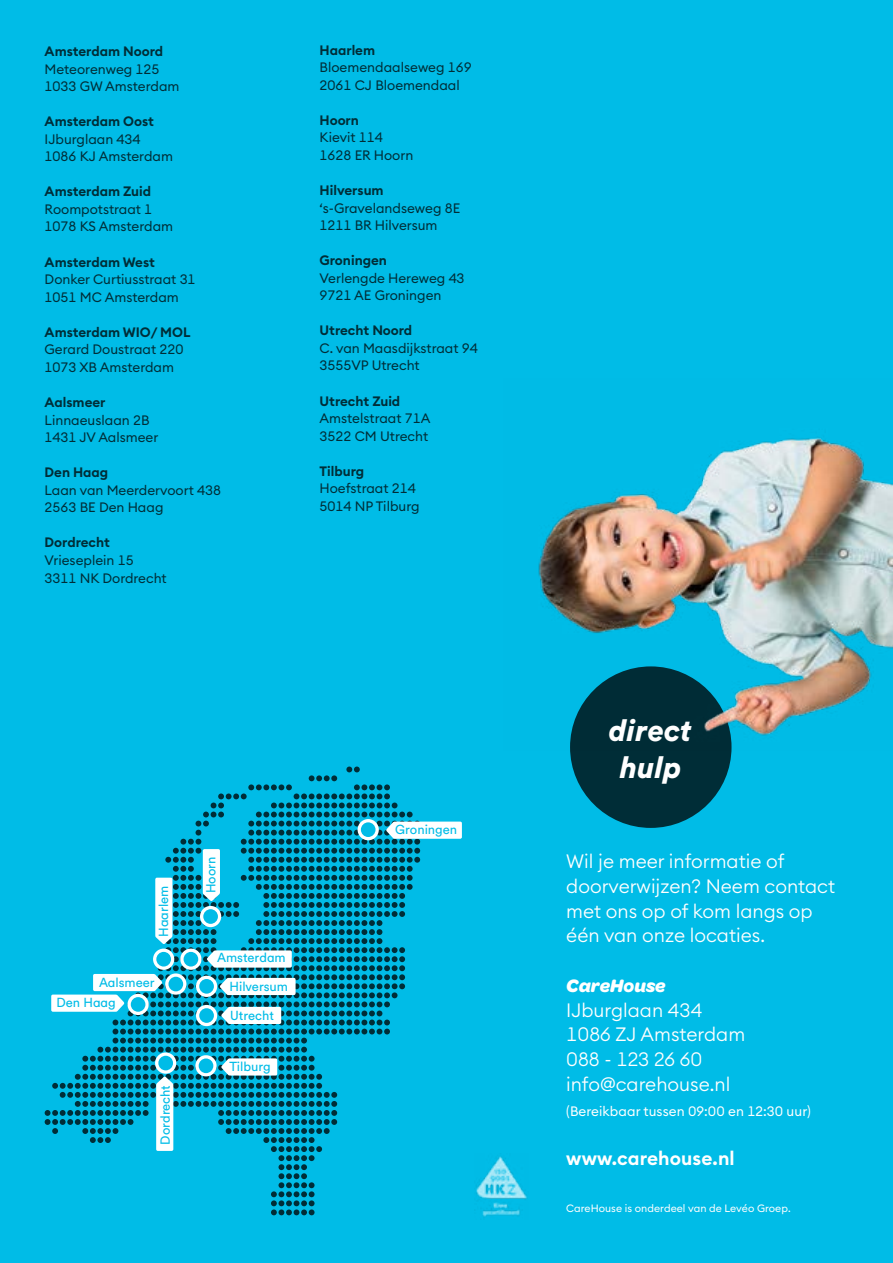
<style>
.page{position:relative;width:893px;height:1263px;background:#00bce7}
.page>*{position:absolute;margin:0;border:0;box-sizing:border-box;transform-origin:0 0}
.t1{font:italic 900 30.15px/36.8px "Circular Std";color:#fff;text-align:center}
.t2{font:300 19.2px/24.8px "Euclid Circular B";color:#fff}
.t3{font:600 19.2px "Euclid Circular B";letter-spacing:.005em;color:#fff}
.t4{font:italic 700 19.2px "Omnes Pro";color:#fff}
.t5{font:13.5px/17.5px "Euclid Circular B";color:#002d37}
.t6{font:600 13.5px "Euclid Circular B";color:#002d37}
.t7{font:13.5px "Euclid Circular B";letter-spacing:.005em;color:#fff}
.t8{font:13.05px/28.2px "Circular Std";color:#00bce7;text-align:right}
.t9{font:10.5px "Euclid Circular B";letter-spacing:.005em;color:#fff}
</style>
<div class="page">
<img style="left:476px;top:1156px;width:51px;height:61px">
<svg style="left:45px;top:766px;width:417px;height:449px"></svg>
<div style="left:574px;top:670px;width:154px;height:154px;background:#002d37;border-radius:50%"></div>
<div style="left:570px;top:666px;width:161px;height:162px;border:7px solid #002d37;border-radius:50%"></div>
<img style="left:538px;top:437px;width:355px;height:313px">
<p class="t6" style="left:45px;top:42px;width:120px">Amsterdam Noord</p>
<p class="t5" style="left:45px;top:60px;width:136px">Meteorenweg 125<br>1033 GW Amsterdam</p>
<p class="t6" style="left:45px;top:113px;width:111px">Amsterdam Oost</p>
<p class="t5" style="left:45px;top:130px;width:130px">IJburglaan 434<br>1086 KJ Amsterdam</p>
<p class="t6" style="left:45px;top:183px;width:108px">Amsterdam Zuid</p>
<p class="t5" style="left:45px;top:200px;width:130px">Roompotstraat 1<br>1078 KS Amsterdam</p>
<p class="t6" style="left:45px;top:253px;width:112px">Amsterdam West</p>
<p class="t5" style="left:45px;top:270px;width:152px">Donker Curtiusstraat 31<br>1051 MC Amsterdam</p>
<p class="t6" style="left:45px;top:323px;width:147px">Amsterdam WIO/ MOL</p>
<p class="t5" style="left:45px;top:341px;width:140px">Gerard Doustraat 220<br>1073 XB Amsterdam</p>
<p class="t6" style="left:45px;top:393px;width:62px">Aalsmeer</p>
<p class="t5" style="left:45px;top:411px;width:115px">Linnaeuslaan 2B<br>1431 JV Aalsmeer</p>
<p class="t6" style="left:45px;top:464px;width:65px">Den Haag</p>
<p class="t5" style="left:45px;top:481px;width:178px">Laan van Meerdervoort 438<br>2563 BE Den Haag</p>
<p class="t6" style="left:45px;top:534px;width:67px">Dordrecht</p>
<p class="t5" style="left:45px;top:551px;width:124px">Vrieseplein 15<br>3311 NK Dordrecht</p>
<p class="t6" style="left:320px;top:41px;width:57px">Haarlem</p>
<p class="t5" style="left:320px;top:58px;width:154px">Bloemendaalseweg 169<br>2061 CJ Bloemendaal</p>
<p class="t6" style="left:320px;top:111px;width:41px">Hoorn</p>
<p class="t5" style="left:320px;top:129px;width:95px">Kievit 114<br>1628 ER Hoorn</p>
<p class="t6" style="left:320px;top:181px;width:66px">Hilversum</p>
<p class="t5" style="left:320px;top:199px;width:142px">‘s-Gravelandseweg 8E<br>1211 BR Hilversum</p>
<p class="t6" style="left:320px;top:252px;width:69px">Groningen</p>
<p class="t5" style="left:320px;top:269px;width:146px">Verlengde Hereweg 43<br>9721 AE Groningen</p>
<p class="t6" style="left:320px;top:322px;width:94px">Utrecht Noord</p>
<p class="t5" style="left:320px;top:339px;width:160px">C. van Maasdijkstraat 94<br>3555VP Utrecht</p>
<p class="t6" style="left:320px;top:392px;width:82px">Utrecht Zuid</p>
<p class="t5" style="left:320px;top:409px;width:112px">Amstelstraat 71A<br>3522 CM Utrecht</p>
<p class="t6" style="left:320px;top:462px;width:46px">Tilburg</p>
<p class="t5" style="left:320px;top:480px;width:101px">Hoefstraat 214<br>5014 NP Tilburg</p>
<p class="t8" style="left:149px;top:937px;width:53px;rotate:-90deg">Haarlem</p>
<p class="t8" style="left:99px;top:968px;width:57px">Aalsmeer</p>
<p class="t8" style="left:56px;top:988px;width:61px">Den Haag</p>
<p class="t8" style="left:151px;top:1144px;width:61px;rotate:-90deg">Dordrecht</p>
<p class="t8" style="left:197px;top:893px;width:38px;rotate:-90deg">Hoorn</p>
<p class="t8" style="left:217px;top:943px;width:73px">Amsterdam<br>Hilversum</p>
<p class="t8" style="left:230px;top:1001px;width:45px">Utrecht</p>
<p class="t8" style="left:229px;top:1052px;width:43px">Tilburg</p>
<p class="t8" style="left:395px;top:815px;width:63px">Groningen</p>
<h1 class="t1" style="left:609px;top:712px;width:85px">direct hulp</h1>
<h2 class="t2" style="left:566px;top:848px;width:270px">Wil je meer informatie of doorverwijzen? Neem contact met ons op of kom langs op één van onze locaties.</h2>
<h2 class="t4" style="left:566px;top:971px;width:101px">CareHouse</h2>
<h2 class="t2" style="left:566px;top:997px;width:180px">IJburglaan 434<br>1086 ZJ Amsterdam<br>088 - 123 26 60 info@carehouse.nl</h2>
<p class="t7" style="left:566px;top:1102px;width:246px">(Bereikbaar tussen 09:00 en 12:30 uur)</p>
<h2 class="t3" style="left:566px;top:1146px;width:170px">www.carehouse.nl</h2>
<p class="t9" style="left:566px;top:1201px;width:226px">CareHouse is onderdeel van de Levéo Groep.</p>
</div>
